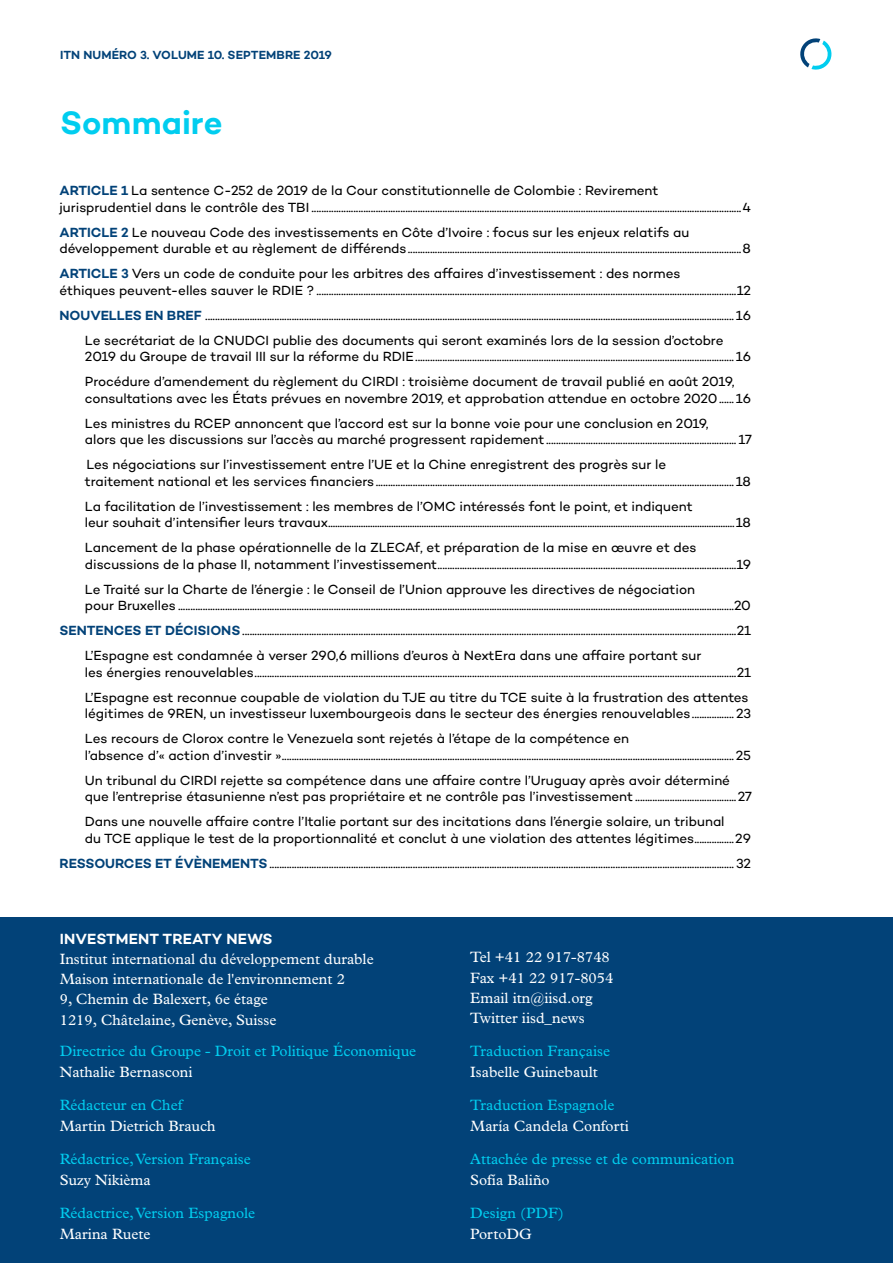
<style>
.page{position:relative;width:893px;height:1263px;background:#fff}
.page>*{position:absolute;margin:0;border:0;box-sizing:border-box;transform-origin:0 0}
.t1{font:600 33px "Campton";color:#01cdef}
.t2{font:15px/20.2px "Plantin MT Pro";color:#fff}
.t3{font:15px "Plantin MT Pro";color:#01cdef}
.t4{font:600 15px "Campton";letter-spacing:.01em;color:#fff}
.t5{font:13.5px/25px "Campton";letter-spacing:-.005em;color:#000}
.t6{font:600 13.5px "Campton";color:#024278}
.t7{font:600 12px "Campton";color:#024278}
.s1{font-weight:600;color:#024278}
.s2{color:#024278}
</style>
<div class="page">
<svg style="left:800px;top:38px;width:32px;height:32px"></svg>
<div style="left:0;top:917px;width:893px;height:346px;background:#024278"></div>
<p class="t7" style="left:60px;top:47px;width:273px">ITN NUMÉRO 3. VOLUM E 10. SEPTEMBRE 2019</p>
<h1 class="t1" style="left:60px;top:102px;width:164px">SOMMAIRE</h1>
<p class="t5" style="left:59px;top:182px;width:693px;line-height:16.5px;text-indent:62px"><span class="s1">1</span> La sentence C-252 de 2019 de la Cour constitutionnelle de Colombie : Revirement jurisprudentiel dans le contrôle des TBI ..............................................................................................................................................................................4</p>
<p class="t6" style="left:60px;top:223px;width:41px">ARTICLE</p>
<p class="t6" style="left:60px;top:182px;width:41px">ARTICLE</p>
<p class="t5" style="left:59px;top:223px;width:693px;line-height:16.5px;text-align:center"><span class="s1">2</span> Le nouveau Code des investissements en Côte d’Ivoire : focus sur les enjeux relatifs au<br>développement durable et au règlement de différends.......................................................................................................................................8</p>
<p class="t6" style="left:60px;top:265px;width:41px">ARTICLE</p>
<p class="t5" style="left:59px;top:265px;width:693px;line-height:16.5px;text-indent:62px"><span class="s1">3</span> Vers un code de conduite pour les arbitres des affaires d’investissement : des normes<br>éthiques peuvent-elles sauver le RDIE ? ..........................................................................................................................................................................12</p>
<p class="t6" style="left:60px;top:306px;width:41px">NOUVELLE</p>
<p class="t6" style="left:133px;top:306px;width:44px">S EN BRE</p>
<p class="t5" style="left:85px;top:302px;width:667px;text-indent:109px"><span class="s1">F</span> ...................................................................................................................................................................................................................... 16<br>Le secrétariat de la CNUDCI publie des documents qui seront examinés lors de la session d’octobre</p>
<p class="t5" style="left:85px;top:344px;width:667px">2019 du Groupe de travail III sur la réforme du RDIE................................................................................................................................. 16<br>Procédure d’amendement du règlement du CIRDI : troisième document de travail publié en août 2019,</p>
<p class="t5" style="left:85px;top:385px;width:667px">consultations avec les États prévues en novembre 2019, et approbation attendue en octobre 2020...... 16<br>Les ministres du RCEP annoncent que l’accord est sur la bonne voie pour une conclusion en 2019,</p>
<p class="t5" style="left:85px;top:427px;width:668px">alors que les discussions sur l’accès au marché progressent rapidement ............................................................................. 17<br>Les négociations sur l’investissement entre l’UE et la Chine enregistrent des progrès sur le</p>
<p class="t5" style="left:85px;top:468px;width:667px">traitement national et les services financiers................................................................................................................................................. 18<br>La facilitation de l’investissement : les membres de l’OMC intéressés font le point, et indiquent</p>
<p class="t5" style="left:85px;top:510px;width:667px">leur souhait d’intensifier leurs travaux..............................................................................................................................................................................18<br>Lancement de la phase opérationnelle de la ZLECAf, et préparation de la mise en œuvre et des</p>
<p class="t5" style="left:85px;top:551px;width:667px">discussions de la phase II, notamment l’investissement.........................................................................................................................19<br>Le Traité sur la Charte de l’énergie : le Conseil de l’Union approuve les directives de négociation</p>
<p class="t5" style="left:85px;top:593px;width:667px">pour Bruxelles .................................................................................................................................................................................................................................20</p>
<p class="t5" style="left:60px;top:618px;width:693px"><span class="s1">SENTENCES ET DÉC ISIONS</span>........................................................................................................................................................................................................21</p>
<p class="t5" style="left:85px;top:643px;width:618px">L’Espagne est condamnée à verser 290,6 millions d’euros à NextEra dans une affaire portant sur</p>
<p class="t5" style="left:85px;top:659px;width:667px">les énergies renouvelables...................................................................................................................................................................................................21<br>L’Espagne est reconnue coupable de violation du TJE au titre du TCE suite à la frustration des attentes</p>
<p class="t5" style="left:85px;top:701px;width:667px">légitimes de 9REN, un investisseur luxembourgeois dans le secteur des énergies renouvelables................. 23<br>Les recours de Clorox contre le Venezuela sont rejetés à l’étape de la compétence en</p>
<p class="t5" style="left:85px;top:742px;width:667px">l’absence d’« action d’investir ».......................................................................................................................................................................................25<br>Un tribunal du CIRDI rejette sa compétence dans une affaire contre l’Uruguay après avoir déterminé</p>
<p class="t5" style="left:85px;top:784px;width:668px">que l’entreprise étasunienne n’est pas propriétaire et ne contrôle pas l’investissement .........................................27<br>Dans une nouvelle affaire contre l’Italie portant sur des incitations dans l’énergie solaire, un tribunal</p>
<p class="t5" style="left:85px;top:825px;width:667px">du TCE applique le test de la proportionnalité et conclut à une violation des attentes légitimes................29</p>
<p class="t6" style="left:60px;top:854px;width:66px">RESSOURCE</p>
<p class="t6" style="left:143px;top:854px;width:80px">S ET ÉVÈNEME</p>
<p class="t5" style="left:240px;top:850px;width:512px"><span class="s1">NTS</span> ............................................................................................................................................................................................ 32</p>
<p class="t4" style="left:60px;top:929px;width:212px">INVESTMENT TREATY NEWS</p>
<p class="t2" style="left:60px;top:949px;width:315px">Institut international du développement durable Maison internationale de l'environnement 2<br>9, Chemin de Balexert, 6e étage<br>1219, Châtelaine, Genève, Suisse</p>
<p class="t2" style="left:470px;top:947px;width:186px">Tel +41 22 917-8748<br>Fax +41 22 917-8054<br>Email itn@iisd.org<br>Twitter iisd_news <span class="s2">@IISDLP</span></p>
<p class="t3" style="left:60px;top:1043px;width:358px">Directrice du Groupe - Droit et Politique Économique</p>
<p class="t2" style="left:60px;top:1062px;width:134px">Nathalie Bernasconi</p>
<p class="t3" style="left:60px;top:1097px;width:124px">Rédacteur en Chef</p>
<p class="t2" style="left:60px;top:1116px;width:157px">Martin Dietrich Brauch</p>
<p class="t3" style="left:60px;top:1151px;width:193px">Rédactrice, Version Française</p>
<p class="t2" style="left:60px;top:1170px;width:93px">Suzy Nikièma</p>
<p class="t3" style="left:60px;top:1205px;width:197px">Rédactrice, Version Espagnole</p>
<p class="t2" style="left:60px;top:1224px;width:92px">Marina Ruete</p>
<p class="t3" style="left:470px;top:1043px;width:141px">Traduction Française</p>
<p class="t2" style="left:470px;top:1062px;width:129px">Isabelle Guinebault</p>
<p class="t3" style="left:470px;top:1097px;width:146px">Traduction Espagnole</p>
<p class="t2" style="left:470px;top:1116px;width:160px">María Candela Conforti</p>
<p class="t3" style="left:470px;top:1151px;width:265px">Attachée de presse et de communication</p>
<p class="t2" style="left:470px;top:1170px;width:81px">Sofía Baliño</p>
<p class="t3" style="left:470px;top:1205px;width:95px">Design (PDF)</p>
<p class="t2" style="left:470px;top:1224px;width:63px">PortoDG</p>
</div>
